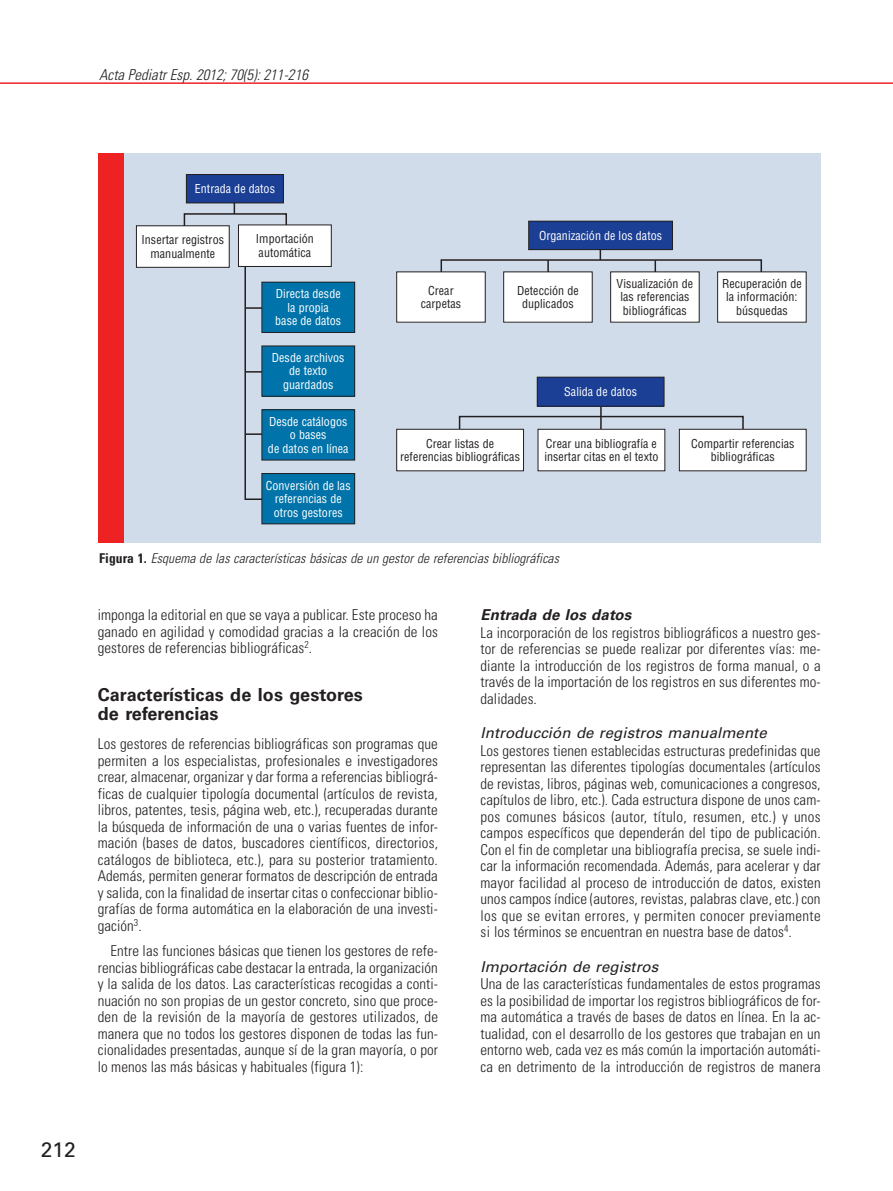
<style>
.page{position:relative;width:893px;height:1191px;background:#fff}
.page>*{position:absolute;margin:0;border:0;box-sizing:border-box;transform-origin:0 0}
.t1{font:21px "Univers LT Std";color:#231f20}
.t2{font:700 18px/18px "Univers LT Std";letter-spacing:.005em;color:#231f20}
.t3{font:300 condensed 15px/16.5px "Univers LT Std";letter-spacing:.005em;color:#231f20;text-align:justify}
.t4{font:italic 15px "Univers LT Std";letter-spacing:.005em;color:#231f20}
.t5{font:italic 300 condensed 15px "Univers LT Std";letter-spacing:.005em;color:#231f20}
.t6{font:italic 700 15px "Univers LT Std";letter-spacing:.005em;color:#231f20}
.t7{font:italic 300 condensed 13.5px "Univers LT Std";letter-spacing:.005em;color:#231f20}
.t8{font:condensed 12px/13.5px "Helvetica LT Std";letter-spacing:.005em;color:#231f20;text-align:center}
.t9{font:condensed 12px/13.5px "Helvetica LT Std";letter-spacing:.005em;color:#fff;text-align:center}
.s1{font-weight:700;font-style:normal}
</style>
<div class="page">
<hr style="left:0;top:82px;width:893px;height:2px;background:#ee2123">
<div style="left:98px;top:153px;width:723px;height:389px;background:#d1dcea"></div>
<div style="left:98px;top:153px;width:25px;height:389px;background:#ee2123"></div>
<div style="left:136px;top:226px;width:93px;height:41px;background:#fff"></div>
<div style="left:136px;top:225px;width:94px;height:43px;border:1px solid #231f20"></div>
<div style="left:186px;top:174px;width:97px;height:29px;background:#1b3f94"></div>
<div style="left:186px;top:174px;width:98px;height:29px;border:1px solid #231f20"></div>
<div style="left:397px;top:272px;width:88px;height:50px;background:#fff"></div>
<div style="left:396px;top:271px;width:90px;height:51px;border:1px solid #231f20"></div>
<div style="left:529px;top:221px;width:143px;height:29px;background:#1b3f94"></div>
<div style="left:528px;top:221px;width:145px;height:29px;border:1px solid #231f20"></div>
<div style="left:718px;top:272px;width:88px;height:50px;background:#fff"></div>
<svg style="left:440px;top:245px;width:323px;height:52px"></svg>
<div style="left:504px;top:272px;width:88px;height:50px;background:#fff"></div>
<div style="left:503px;top:271px;width:90px;height:51px;border:1px solid #231f20"></div>
<div style="left:611px;top:272px;width:88px;height:50px;background:#fff"></div>
<svg style="left:458px;top:415px;width:286px;height:38px"></svg>
<hr style="left:600px;top:402px;width:2px;height:37px;background:#231f20">
<div style="left:397px;top:429px;width:126px;height:42px;background:#fff"></div>
<div style="left:396px;top:429px;width:128px;height:42px;border:1px solid #231f20"></div>
<div style="left:537px;top:377px;width:127px;height:29px;background:#1b3f94"></div>
<div style="left:537px;top:377px;width:127px;height:29px;border:1px solid #231f20"></div>
<div style="left:538px;top:429px;width:127px;height:42px;background:#fff"></div>
<div style="left:538px;top:429px;width:127px;height:42px;border:1px solid #231f20"></div>
<div style="left:679px;top:429px;width:127px;height:42px;background:#fff"></div>
<div style="left:679px;top:429px;width:127px;height:42px;border:1px solid #231f20"></div>
<svg style="left:183px;top:199px;width:105px;height:301px"></svg>
<hr style="left:245px;top:307px;width:22px;height:2px;background:#231f20">
<div style="left:238px;top:225px;width:93px;height:41px;background:#fff"></div>
<div style="left:238px;top:224px;width:94px;height:43px;border:1px solid #231f20"></div>
<div style="left:262px;top:282px;width:93px;height:50px;background:#0074aa"></div>
<div style="left:261px;top:282px;width:94px;height:51px;border:1px solid #231f20"></div>
<div style="left:262px;top:346px;width:93px;height:50px;background:#0074aa"></div>
<div style="left:262px;top:410px;width:93px;height:50px;background:#0074aa"></div>
<div style="left:261px;top:409px;width:94px;height:51px;border:1px solid #231f20"></div>
<div style="left:262px;top:473px;width:93px;height:51px;background:#0074aa"></div>
<div style="left:261px;top:473px;width:94px;height:51px;border:1px solid #231f20"></div>
<p class="t5" style="left:99px;top:67px;width:210px">Acta Pediatr Esp. 2012; 70(5): 211-216</p>
<p class="t9" style="left:195px;top:183px;width:82px">Entrada de datos</p>
<p class="t8" style="left:141px;top:234px;width:84px">Insertar registros manualmente</p>
<p class="t8" style="left:256px;top:234px;width:59px;text-align:left">Importación automática</p>
<p class="t9" style="left:275px;top:288px;width:68px">Directa desde la propia base de datos</p>
<p class="t9" style="left:272px;top:352px;width:74px">Desde archivos de texto guardados</p>
<p class="t9" style="left:268px;top:416px;width:82px">Desde catálogos o bases<br>de datos en línea</p>
<p class="t9" style="left:266px;top:480px;width:86px">Conversión de las referencias de otros gestores</p>
<p class="t8" style="left:421px;top:285px;width:42px">Crear carpetas</p>
<p class="t9" style="left:539px;top:230px;width:125px">Organización de los datos</p>
<p class="t8" style="left:517px;top:285px;width:63px">Detección de duplicados</p>
<p class="t8" style="left:617px;top:278px;width:78px">Visualización de las referencias bibliográficas</p>
<p class="t9" style="left:564px;top:386px;width:74px">Salida de datos</p>
<p class="t8" style="left:722px;top:278px;width:81px">Recuperación de la información: búsquedas</p>
<p class="t8" style="left:400px;top:438px;width:121px">Crear listas de referencias bibliográficas</p>
<p class="t8" style="left:544px;top:438px;width:116px;text-align:left">Crear una bibliografía e insertar citas en el texto</p>
<p class="t8" style="left:691px;top:438px;width:105px">Compartir referencias bibliográficas</p>
<p class="t7" style="left:99px;top:551px;width:461px"><span class="s1">Figura 1.</span> Esquema de las características básicas de un gestor de referencias bibliográficas</p>
<p class="t3" style="left:98px;top:607px;width:342px">imponga la editorial en que se vaya a publicar. Este proceso ha ganado en agilidad y comodidad gracias a la creación de los gestores de referencias bibliográficas<sup>2</sup>.</p>
<p class="t2" style="left:98px;top:687px;width:267px">Características de los gestores de referencias</p>
<p class="t3" style="left:98px;top:736px;width:342px">Los gestores de referencias bibliográficas son programas que permiten a los especialistas, profesionales e investigadores crear, almacenar, organizar y dar forma a referencias bibliográ&shy;ficas de cualquier tipología documental (artículos de revista, libros, patentes, tesis, página web, etc.), recuperadas durante la búsqueda de información de una o varias fuentes de infor&shy;mación (bases de datos, buscadores científicos, directorios, catálogos de biblioteca, etc.), para su posterior tratamiento.<br>Además, permiten generar formatos de descripción de entrada y salida, con la finalidad de insertar citas o confeccionar biblio&shy;grafías de forma automática en la elaboración de una investi&shy;gación<sup>3</sup>.</p>
<p class="t3" style="left:98px;top:943px;width:342px;text-indent:13px">Entre las funciones básicas que tienen los gestores de refe&shy;rencias bibliográficas cabe destacar la entrada, la organización y la salida de los datos. Las características recogidas a conti&shy;nuación no son propias de un gestor concreto, sino que proce&shy;den de la revisión de la mayoría de gestores utilizados, de manera que no todos los gestores disponen de todas las fun&shy;cionalidades presentadas, aunque sí de la gran mayoría, o por lo menos las más básicas y habituales (figura 1):</p>
<p class="t6" style="left:480px;top:607px;width:152px">Entrada de los datos</p>
<p class="t3" style="left:480px;top:625px;width:342px">La incorporación de los registros bibliográficos a nuestro ges&shy;tor de referencias se puede realizar por diferentes vías: me&shy;diante la introducción de los registros de forma manual, o a través de la importación de los registros en sus diferentes mo&shy;dalidades.</p>
<p class="t4" style="left:480px;top:725px;width:288px">Introducción de registros manualmente</p>
<p class="t3" style="left:480px;top:743px;width:342px">Los gestores tienen establecidas estructuras predefinidas que representan las diferentes tipologías documentales (artículos de revistas, libros, páginas web, comunicaciones a congresos, capítulos de libro, etc.). Cada estructura dispone de unos cam&shy;pos comunes básicos (autor, título, resumen, etc.) y unos campos específicos que dependerán del tipo de publicación.<br>Con el fin de completar una bibliografía precisa, se suele indi&shy;car la información recomendada. Además, para acelerar y dar mayor facilidad al proceso de introducción de datos, existen unos campos índice (autores, revistas, palabras clave, etc.) con los que se evitan errores, y permiten conocer previamente si los términos se encuentran en nuestra base de datos<sup>4</sup>.</p>
<p class="t4" style="left:480px;top:959px;width:179px">Importación de registros</p>
<p class="t3" style="left:480px;top:976px;width:342px">Una de las características fundamentales de estos programas es la posibilidad de importar los registros bibliográficos de for&shy;ma automática a través de bases de datos en línea. En la ac&shy;tualidad, con el desarrollo de los gestores que trabajan en un entorno web, cada vez es más común la importación automáti&shy;ca en detrimento de la introducción de registros de manera</p>
<h1 class="t1" style="left:41px;top:1139px;width:36px">212</h1>
</div>
